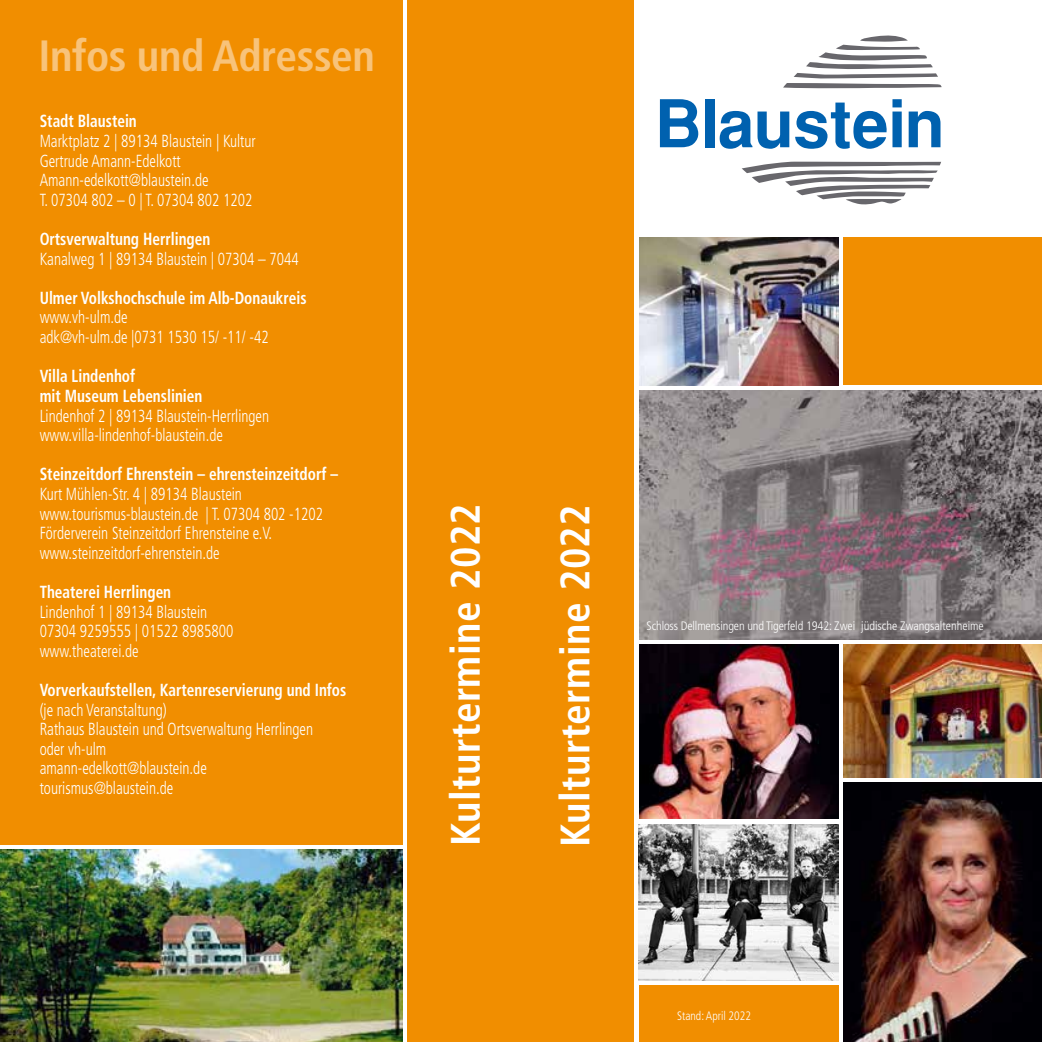
<style>
.page{position:relative;width:1042px;height:1042px;background:#fff}
.page>*{position:absolute;margin:0;border:0;box-sizing:border-box;transform-origin:0 0}
.t1{font:700 condensed 43.75px "Frutiger";letter-spacing:-.01em;color:#f8c37a}
.t2{font:700 condensed 41.12px "Frutiger";letter-spacing:.01em;color:#fff}
.t3{font:300 condensed 17.5px/19.6px "Frutiger";color:#fff;scale:.87 1}
.t4{font:700 condensed 17.5px/19.6px "Frutiger";color:#fff;scale:.87 1}
.t5{font:300 condensed 12.25px "Frutiger";color:#fff}
.t6{font:300 condensed 12.25px "Frutiger";color:#fff;scale:.95 1}
</style>
<div class="page">
<img style="left:639px;top:237px;width:199px;height:148px">
<img style="left:843px;top:782px;width:199px;height:260px">
<div style="left:639px;top:986px;width:199px;height:56px;background:#f18e00"></div>
<svg style="left:783px;top:35px;width:158px;height:53px"></svg>
<svg style="left:742px;top:162px;width:199px;height:43px"></svg>
<svg style="left:660px;top:99px;width:38px;height:48px"></svg>
<div style="left:705px;top:99px;width:9px;height:48px;background:#0061af"></div>
<svg style="left:719px;top:111px;width:70px;height:38px"></svg>
<svg style="left:795px;top:103px;width:91px;height:46px"></svg>
<svg style="left:892px;top:99px;width:9px;height:48px"></svg>
<svg style="left:908px;top:111px;width:32px;height:36px"></svg>
<div style="left:521px;top:0;width:113px;height:1042px;background:#f18e00"></div>
<img style="left:639px;top:645px;width:199px;height:174px">
<div style="left:843px;top:237px;width:199px;height:148px;background:#f18e00"></div>
<div style="left:0;top:0;width:402px;height:844px;background:#f18e00"></div>
<div style="left:407px;top:0;width:114px;height:1042px;background:#f18e00"></div>
<img style="left:0;top:850px;width:402px;height:192px">
<img style="left:639px;top:390px;width:403px;height:249px">
<img style="left:639px;top:824px;width:199px;height:157px">
<img style="left:843px;top:645px;width:199px;height:132px">
<h1 class="t1" style="left:38px;top:30px;width:338px">Infos und Adressen</h1>
<p class="t4" style="left:40px;top:112px;width:113px">Stadt Blaustein</p>
<p class="t3" style="left:40px;top:131px;width:250px">Marktplatz 2 | 89134 Blaustein | Kultur<br>Gertrude Amann-Edelkott<br>Amann-edelkott@blaustein.de<br>T. 07304 802 – 0 | T. 07304 802 1202</p>
<p class="t4" style="left:40px;top:229px;width:198px">Ortsverwaltung Herrlingen</p>
<p class="t3" style="left:40px;top:249px;width:299px">Kanalweg 1 | 89134 Blaustein | 07304 – 7044</p>
<p class="t4" style="left:40px;top:288px;width:308px">Ulmer Volkshochschule im Alb-Donaukreis</p>
<p class="t3" style="left:40px;top:308px;width:265px">www.vh-ulm.de<br>adk@vh-ulm.de |0731 1530 15/ -11/ -42</p>
<p class="t4" style="left:40px;top:366px;width:189px">Villa Lindenhof<br>mit Museum Lebenslinien</p>
<p class="t3" style="left:40px;top:406px;width:265px">Lindenhof 2 | 89134 Blaustein-Herrlingen www.villa-lindenhof-blaustein.de</p>
<p class="t4" style="left:40px;top:464px;width:344px">Steinzeitdorf Ehrenstein – ehrensteinzeitdorf –</p>
<p class="t3" style="left:40px;top:484px;width:327px">Kurt Mühlen-Str. 4 | 89134 Blaustein www.tourismus-blaustein.de | T. 07304 802 -1202<br>Förderverein Steinzeitdorf Ehrensteine e.V. www.steinzeitdorf-ehrenstein.de</p>
<p class="t4" style="left:40px;top:582px;width:153px">Theaterei Herrlingen</p>
<p class="t3" style="left:40px;top:602px;width:224px">Lindenhof 1 | 89134 Blaustein<br>07304 9259555 | 01522 8985800 www.theaterei.de</p>
<p class="t4" style="left:40px;top:680px;width:354px">Vorverkaufstellen, Kartenreservierung und Infos</p>
<p class="t3" style="left:40px;top:700px;width:316px">(je nach Veranstaltung)<br>Rathaus Blaustein und Ortsverwaltung Herrlingen oder vh-ulm<br>amann-edelkott@blaustein.de tourismus@blaustein.de</p>
<h2 class="t2" style="left:441px;top:846px;width:344px;rotate:-90deg">Kulturtermine 2022</h2>
<h2 class="t2" style="left:551px;top:847px;width:344px;rotate:-90deg">Kulturtermine 2022</h2>
<p class="t5" style="left:646px;top:619px;width:339px">Schloss Dellmensingen und Tigerfeld 1942: Zwei jüdische Zwangsaltenheime</p>
<p class="t6" style="left:677px;top:1008px;width:79px">Stand: April 2022</p>
</div>
